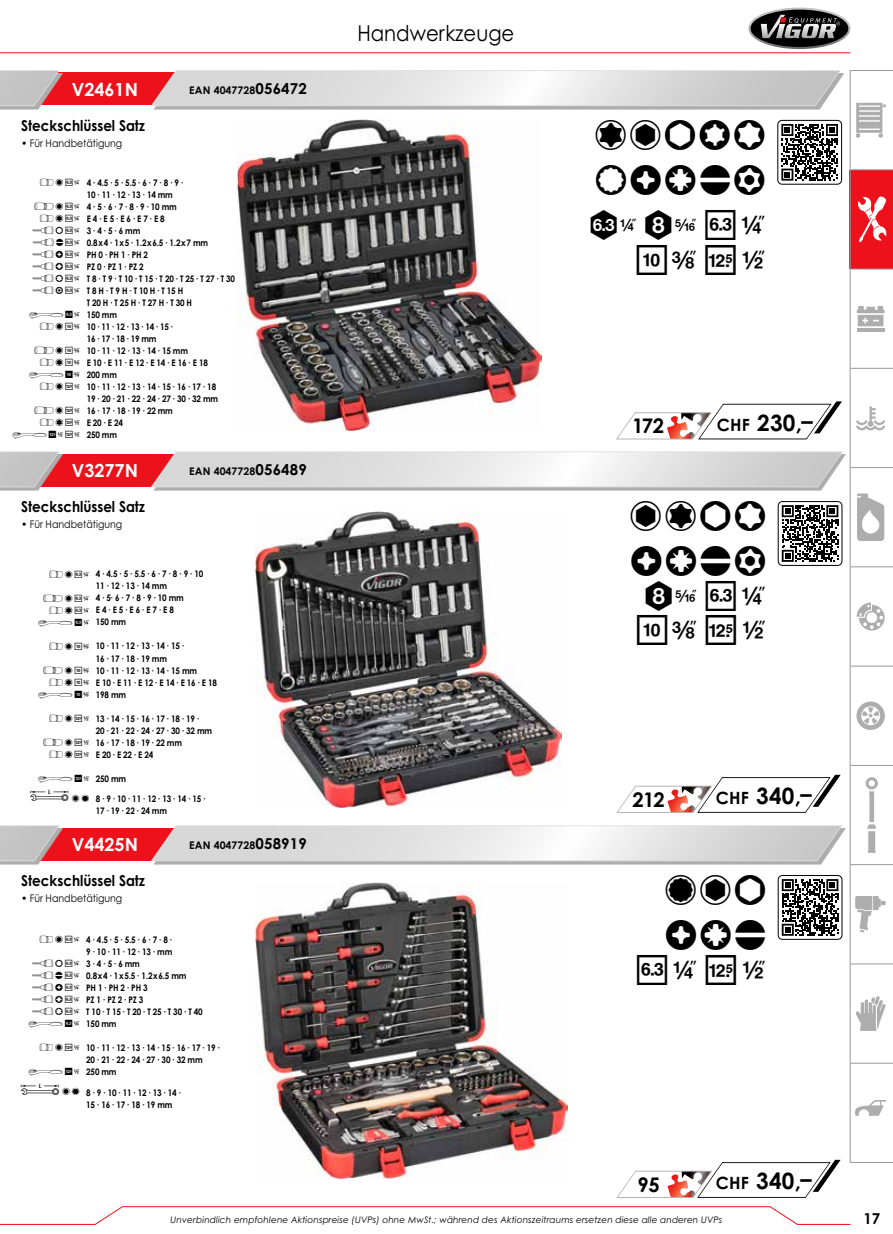
<style>
.page{position:relative;width:893px;height:1234px;background:#fff}
.page>*{position:absolute;margin:0;border:0;box-sizing:border-box;transform-origin:0 0}
.t1{font:700 22.5px "Century Gothic Pro Cyr";letter-spacing:.01em;color:#000}
.t2{font:21.9px "Century Gothic Pro Cyr";color:#000;scale:.9 1}
.t3{font:700 20.1px "Century Gothic Pro Cyr";letter-spacing:-.03em;color:#000}
.t4{font:700 18px "Century Gothic Pro Cyr";color:#fff}
.t5{font:700 15px "Century Gothic Pro Cyr";color:#000;scale:.9 1}
.t6{font:700 15px "Century Gothic Pro Cyr";color:#000}
.t7{font:10.5px "Century Gothic Pro Cyr";color:#000;scale:.9 1}
.t8{font:700 10.5px "Century Gothic Pro Cyr";letter-spacing:.01em;color:#000}
.t9{font:700 9px/12px "Century Gothic Pro Cyr";letter-spacing:-.02em;color:#000;scale:.9 1}
.t10{font:italic 9px "Century Gothic Pro Cyr";letter-spacing:.01em;color:#000}
.t11{font:9px/12px "HZ Nonverbal Inhalt 1";color:#000;text-align:right}
.t12{font:9px "HZ Nonverbal Inhalt 2";color:#000}
.s1{font-size:15px}
.s2{font-weight:700}
.s3{font-size:16.8px}
</style>
<div class="page">
<img style="left:255px;top:511px;width:306px;height:295px">
<img style="left:255px;top:882px;width:312px;height:295px">
<svg style="left:0;top:1206px;width:850px;height:18px"></svg>
<svg style="left:748px;top:8px;width:102px;height:41px"></svg>
<hr style="left:0;top:52px;width:850px;height:1px;background:#ec111a">
<div style="left:35px;top:73px;width:140px;height:32px;background:#ec111a"></div>
<svg style="left:154px;top:73px;width:690px;height:36px;background:#b6b5b6"></svg>
<svg style="left:150px;top:70px;width:691px;height:36px"></svg>
<svg style="left:0;top:73px;width:63px;height:36px"></svg>
<svg style="left:0;top:70px;width:60px;height:36px;background:#c9aeb0"></svg>
<svg style="left:616px;top:401px;width:226px;height:39px"></svg>
<img style="left:238px;top:119px;width:304px;height:311px">
<svg style="left:781px;top:124px;width:57px;height:56px"></svg>
<div style="left:777px;top:120px;width:65px;height:64px;border:1px solid #000;border-radius:4px"></div>
<svg style="left:616px;top:774px;width:225px;height:39px"></svg>
<div style="left:35px;top:454px;width:140px;height:32px;background:#ec111a"></div>
<svg style="left:154px;top:454px;width:692px;height:36px;background:#b8b7b8"></svg>
<svg style="left:150px;top:451px;width:694px;height:36px"></svg>
<svg style="left:0;top:454px;width:63px;height:36px"></svg>
<svg style="left:0;top:451px;width:60px;height:36px;background:#c9adae"></svg>
<svg style="left:778px;top:501px;width:64px;height:64px"></svg>
<svg style="left:782px;top:505px;width:56px;height:56px"></svg>
<div style="left:778px;top:501px;width:64px;height:64px;border:1px solid #000;border-radius:4px"></div>
<div style="left:35px;top:827px;width:140px;height:33px;background:#ec111a"></div>
<svg style="left:154px;top:828px;width:691px;height:36px;background:#b7b6b7"></svg>
<svg style="left:150px;top:825px;width:693px;height:36px"></svg>
<svg style="left:0;top:828px;width:63px;height:36px"></svg>
<svg style="left:0;top:825px;width:60px;height:36px;background:#c9acae"></svg>
<svg style="left:617px;top:1159px;width:224px;height:38px"></svg>
<svg style="left:778px;top:875px;width:64px;height:64px"></svg>
<svg style="left:782px;top:878px;width:56px;height:57px"></svg>
<div style="left:778px;top:874px;width:64px;height:65px;border:1px solid #000;border-radius:4px"></div>
<div style="left:850px;top:170px;width:43px;height:99px;background:#ec111a"></div>
<svg style="left:858px;top:196px;width:28px;height:46px"></svg>
<svg style="left:856px;top:103px;width:30px;height:34px"></svg>
<svg style="left:866px;top:777px;width:12px;height:75px"></svg>
<svg style="left:856px;top:996px;width:29px;height:34px"></svg>
<svg style="left:855px;top:896px;width:30px;height:36px"></svg>
<svg style="left:857px;top:306px;width:27px;height:20px"></svg>
<hr style="left:857px;top:328px;width:27px;height:3px;background:#aeadae">
<svg style="left:857px;top:493px;width:27px;height:48px"></svg>
<svg style="left:856px;top:406px;width:29px;height:24px"></svg>
<svg style="left:857px;top:602px;width:28px;height:28px"></svg>
<svg style="left:862px;top:707px;width:17px;height:16px"></svg>
<div style="left:856px;top:701px;width:29px;height:28px;border:5px solid #aeadae;border-radius:50%"></div>
<svg style="left:855px;top:1100px;width:31px;height:15px"></svg>
<hr style="left:850px;top:1161px;width:43px;height:1px;background:#989898">
<hr style="left:850px;top:169px;width:43px;height:1px;background:#989898">
<hr style="left:850px;top:269px;width:43px;height:1px;background:#989898">
<hr style="left:850px;top:368px;width:43px;height:1px;background:#989898">
<hr style="left:850px;top:467px;width:43px;height:1px;background:#989898">
<hr style="left:850px;top:566px;width:43px;height:1px;background:#989898">
<hr style="left:850px;top:665px;width:43px;height:1px;background:#989898">
<hr style="left:850px;top:765px;width:43px;height:1px;background:#989898">
<hr style="left:850px;top:864px;width:43px;height:1px;background:#989898">
<hr style="left:850px;top:963px;width:43px;height:1px;background:#989898">
<hr style="left:850px;top:1062px;width:43px;height:1px;background:#989898">
<hr style="left:850px;top:70px;width:43px;height:1px;background:#989898">
<hr style="left:850px;top:70px;width:1px;height:1092px;background:#989898">
<h3 class="t4" style="left:72px;top:78px;width:68px">V2461N</h3>
<p class="t8" style="left:189px;top:83px;width:119px">EAN 4047728<span class="s1">056472</span></p>
<h3 class="t5" style="left:21px;top:116px;width:139px">Steckschlüssel Satz</h3>
<p class="t7" style="left:21px;top:137px;width:114px"><span class="s2">•</span> Für Handbetätigung</p>
<p class="t11" style="left:40px;top:176px;width:15px">A</p>
<p class="t11" style="left:33px;top:200px;width:22px">B<br>A<br>U<br>U<br>U<br>U<br>U<br>U</p>
<p class="t12" style="left:29px;top:310px;width:35px">O</p>
<p class="t11" style="left:40px;top:320px;width:15px">A</p>
<p class="t11" style="left:35px;top:344px;width:21px">B</p>
<p class="t12" style="left:29px;top:370px;width:35px">O</p>
<p class="t11" style="left:40px;top:356px;width:15px">A</p>
<p class="t11" style="left:40px;top:380px;width:15px">A</p>
<p class="t11" style="left:35px;top:404px;width:21px">B</p>
<p class="t12" style="left:13px;top:430px;width:35px">O</p>
<p class="t11" style="left:40px;top:416px;width:15px">A</p>
<p class="t9" style="left:87px;top:176px;width:166px">4 ∙ 4.5 ∙ 5 ∙ 5.5 ∙ 6 ∙ 7 ∙ 8 ∙ 9 ∙<br>10 · 11 ∙ 12 ∙ 13 ∙ 14 mm<br>4 ∙ 5 ∙ 6 ∙ 7 ∙ 8 ∙ 9 ∙ 10 mm<br>E 4 ∙ E 5 ∙ E 6 ∙ E 7 ∙ E 8<br>3 ∙ 4 ∙ 5 ∙ 6 mm<br>0.8x4 ∙ 1x5 ∙ 1.2x6.5 ∙ 1.2x7 mm<br>PH 0 ∙ PH 1 ∙ PH 2<br>PZ 0 ∙ PZ 1 ∙ PZ 2<br>T 8 ∙ T 9 ∙ T 10 ∙ T 15 ∙ T 20 ∙ T 25 ∙ T 27 ∙ T 30<br>T 8 H ∙ T 9 H ∙ T 10 H ∙ T 15 H<br>T 20 H ∙ T 25 H ∙ T 27 H ∙ T 30 H<br>150 mm<br>10 ∙ 11 ∙ 12 ∙ 13 ∙ 14 ∙ 15 ∙<br>16 ∙ 17 ∙ 18 ∙ 19 mm<br>10 ∙ 11 ∙ 12 ∙ 13 ∙ 14 ∙ 15 mm<br>E 10 ∙ E 11 ∙ E 12 ∙ E 14 ∙ E 16 ∙ E 18<br>200 mm<br>10 ∙ 11 ∙ 12 ∙ 13 ∙ 14 ∙ 15 ∙ 16 ∙ 17 ∙ 18<br>19 ∙ 20 ∙ 21 ∙ 22 ∙ 24 ∙ 27 ∙ 30 ∙ 32 mm<br>16 ∙ 17 ∙ 18 ∙ 19 ∙ 22 mm<br>E 20 ∙ E 24<br>250 mm</p>
<h3 class="t4" style="left:72px;top:459px;width:68px">V3277N</h3>
<p class="t8" style="left:189px;top:464px;width:119px">EAN 4047728<span class="s1">056489</span></p>
<h3 class="t5" style="left:21px;top:497px;width:139px">Steckschlüssel Satz</h3>
<p class="t7" style="left:21px;top:518px;width:114px"><span class="s2">•</span> Für Handbetätigung</p>
<p class="t11" style="left:49px;top:568px;width:15px">A</p>
<p class="t11" style="left:44px;top:592px;width:21px">B</p>
<p class="t12" style="left:38px;top:617px;width:35px">O</p>
<p class="t9" style="left:96px;top:568px;width:121px">4 ∙ 4.5 ∙ 5 ∙ 5.5 ∙ 6 ∙ 7 ∙ 8 ∙ 9 ∙ 10<br>11 ∙ 12 ∙ 13 ∙ 14 mm<br>4 · 5· 6 ∙ 7 ∙ 8 ∙ 9 ∙ 10 mm<br>E 4 ∙ E 5 ∙ E 6 ∙ E 7 ∙ E 8<br>150 mm</p>
<p class="t9" style="left:96px;top:640px;width:136px">10 ∙ 11 ∙ 12 ∙ 13 ∙ 14 ∙ 15 ∙<br>16 ∙ 17 ∙ 18 · 19 mm<br>10 ∙ 11 ∙ 12 ∙ 13 ∙ 14 ∙ 15 mm<br>E 10 ∙ E 11 ∙ E 12 · E 14 · E 16 · E 18<br>198 mm</p>
<p class="t9" style="left:96px;top:712px;width:131px">13 ∙ 14 ∙ 15 ∙ 16 ∙ 17 ∙ 18 · 19 ∙<br>20 ∙ 21 ∙ 22 ∙ 24 ∙ 27 ∙ 30 ∙ 32 mm<br>16 ∙ 17 ∙ 18 · 19 · 22 mm<br>E 20 · E 22 · E 24</p>
<p class="t9" style="left:96px;top:772px;width:35px">250 mm</p>
<p class="t9" style="left:96px;top:792px;width:124px">8 · 9 · 10 · 11 · 12 · 13 · 14 · 15 ·<br>17 · 19 · 22 · 24 mm</p>
<p class="t11" style="left:49px;top:604px;width:15px">A</p>
<p class="t11" style="left:49px;top:640px;width:15px">A</p>
<p class="t11" style="left:44px;top:664px;width:21px">B</p>
<p class="t12" style="left:38px;top:689px;width:35px">O</p>
<p class="t11" style="left:49px;top:676px;width:15px">A</p>
<p class="t11" style="left:49px;top:712px;width:15px">A</p>
<p class="t11" style="left:44px;top:736px;width:21px">B<br>A</p>
<p class="t12" style="left:38px;top:773px;width:52px">O ✓</p>
<h3 class="t4" style="left:72px;top:832px;width:68px">V4425N</h3>
<p class="t8" style="left:189px;top:838px;width:119px">EAN 4047728<span class="s1">058919</span></p>
<h3 class="t5" style="left:21px;top:870px;width:139px">Steckschlüssel Satz</h3>
<p class="t7" style="left:21px;top:891px;width:114px"><span class="s2">•</span> Für Handbetätigung</p>
<p class="t11" style="left:40px;top:933px;width:15px">A</p>
<p class="t11" style="left:32px;top:957px;width:22px;text-align:justify">U U U U</p>
<p class="t12" style="left:29px;top:1018px;width:35px">O</p>
<p class="t9" style="left:86px;top:933px;width:131px">4 ∙ 4.5 ∙ 5 ∙ 5.5 ∙ 6 ∙ 7 ∙ 8 ∙<br>9 ∙ 10 · 11 ∙ 12 ∙ 13 ∙ mm<br>3 ∙ 4 ∙ 5 ∙ 6 mm<br>0.8x4 ∙ 1x5.5 ∙ 1.2x6.5 mm<br>PH 1 ∙ PH 2 ∙ PH 3<br>PZ 1 ∙ PZ 2 ∙ PZ 3<br>T 10 ∙ T 15 ∙ T 20 ∙ T 25 ∙ T 30 ∙ T 40<br>150 mm</p>
<p class="t9" style="left:86px;top:1041px;width:150px">10 ∙ 11 ∙ 12 ∙ 13 ∙ 14 ∙ 15 ∙ 16 ∙ 17 ∙ 19 ∙<br>20 ∙ 21 ∙ 22 ∙ 24 ∙ 27 ∙ 30 ∙ 32 mm<br>250 mm</p>
<p class="t9" style="left:86px;top:1085px;width:107px">8 · 9 · 10 · 11 · 12 · 13 · 14 ·<br>15 · 16 · 17 · 18 · 19 mm</p>
<p class="t11" style="left:32px;top:1005px;width:22px">U</p>
<p class="t11" style="left:40px;top:1041px;width:15px">A</p>
<p class="t12" style="left:29px;top:1066px;width:52px">O ✓</p>
<h2 class="t2" style="left:357px;top:20px;width:176px">Handwerkzeuge</h2>
<h3 class="t3" style="left:632px;top:413px;width:34px">172</h3>
<h1 class="t1" style="left:717px;top:408px;width:97px"><span class="s3">CHF</span> 230,–</h1>
<h3 class="t3" style="left:632px;top:786px;width:34px">212</h3>
<h1 class="t1" style="left:716px;top:781px;width:97px"><span class="s3">CHF</span> 340,–</h1>
<h3 class="t3" style="left:638px;top:1171px;width:24px">95</h3>
<h1 class="t1" style="left:716px;top:1166px;width:97px"><span class="s3">CHF</span> 340,–</h1>
<p class="t10" style="left:171px;top:1214px;width:553px">Unverbindlich empfohlene Aktionspreise (UVPs) ohne MwSt.; während des Aktionszeitraums ersetzen diese alle anderen UVPs</p>
<h3 class="t6" style="left:863px;top:1209px;width:18px">17</h3>
</div>
